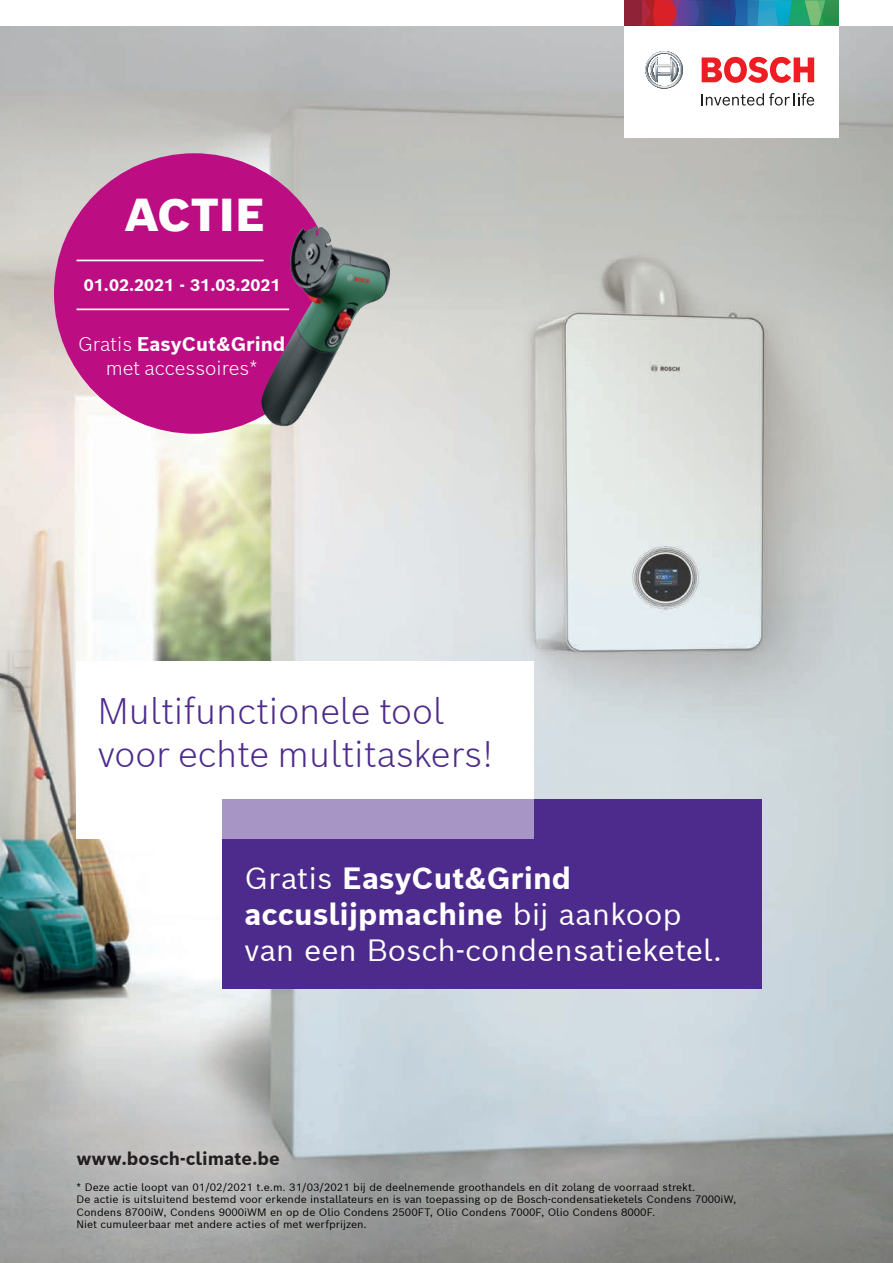
<style>
.page{position:relative;width:893px;height:1263px;background:#fff}
.page>*{position:absolute;margin:0;border:0;box-sizing:border-box;transform-origin:0 0}
.t1{font:900 45px "Bosch Sans";letter-spacing:-.005em;color:#fff}
.t2{font:300 36px/43.2px "Bosch Sans";color:#4d2b8c}
.t3{font:30px/36px "Bosch Sans";color:#fff}
.t4{font:700 19.5px "Bosch Sans";color:#fff}
.t5{font:300 19.5px "Bosch Sans";color:#fff}
.t6{font:700 18px "Bosch Sans";color:#231f20}
.t7{font:700 16.5px "Bosch Sans";color:#fff}
.t8{font:10.5px/12.6px "Bosch Sans";color:#000}
.s1{font-weight:300}
.s2{font-weight:700}
</style>
<div class="page">
<img style="left:0;top:26px;width:893px;height:1237px">
<div style="left:625px;top:0;width:214px;height:138px;background:#fff"></div>
<svg style="left:625px;top:0;width:214px;height:25px;background:#4f657a"></svg>
<svg style="left:645px;top:51px;width:38px;height:38px"></svg>
<svg style="left:702px;top:93px;width:112px;height:13px"></svg>
<svg style="left:702px;top:57px;width:112px;height:26px"></svg>
<div style="left:222px;top:799px;width:539px;height:190px;background:#4d2b8c"></div>
<div style="left:77px;top:661px;width:457px;height:178px;background:#fff"></div>
<div style="left:222px;top:799px;width:312px;height:40px;background:#a695c5"></div>
<div style="left:54px;top:153px;width:280px;height:281px;background:#bc0d83;border-radius:50%"></div>
<img style="left:261px;top:161px;width:169px;height:264px">
<hr style="left:77px;top:260px;width:187px;height:1px;background:#fff">
<hr style="left:77px;top:308px;width:212px;height:2px;background:#fff">
<p class="t1" style="left:125px;top:185px;width:142px">ACTIE</p>
<p class="t7" style="left:84px;top:274px;width:198px">01.02.2021 - 31.03.2021</p>
<p class="t4" style="left:78px;top:331px;width:209px"><span class="s1">Gratis</span> EasyCut&amp;Grind</p>
<p class="t5" style="left:106px;top:354px;width:154px">met accessoires*</p>
<p class="t2" style="left:98px;top:688px;width:397px">Multifunctionele tool voor echte multitaskers!</p>
<p class="t3" style="left:244px;top:859px;width:479px">Gratis <span class="s2">EasyCut&amp;Grind accuslijpmachine</span> bij aankoop van een Bosch-condensatieketel.</p>
<p class="t6" style="left:77px;top:1146px;width:205px">www.bosch-climate.be</p>
<p class="t8" style="left:77px;top:1180px;width:620px">* Deze actie loopt van 01/02/2021 t.e.m. 31/03/2021 bij de deelnemende groothandels en dit zolang de voorraad strekt.</p>
<p class="t8" style="left:77px;top:1193px;width:662px">De actie is uitsluitend bestemd voor erkende installateurs en is van toepassing op de Bosch-condensatieketels Condens 7000iW,<br>Condens 8700iW, Condens 9000iWM en op de Olio Condens 2500FT, Olio Condens 7000F, Olio Condens 8000F.<br>Niet cumuleerbaar met andere acties of met werfprijzen.</p>
</div>
